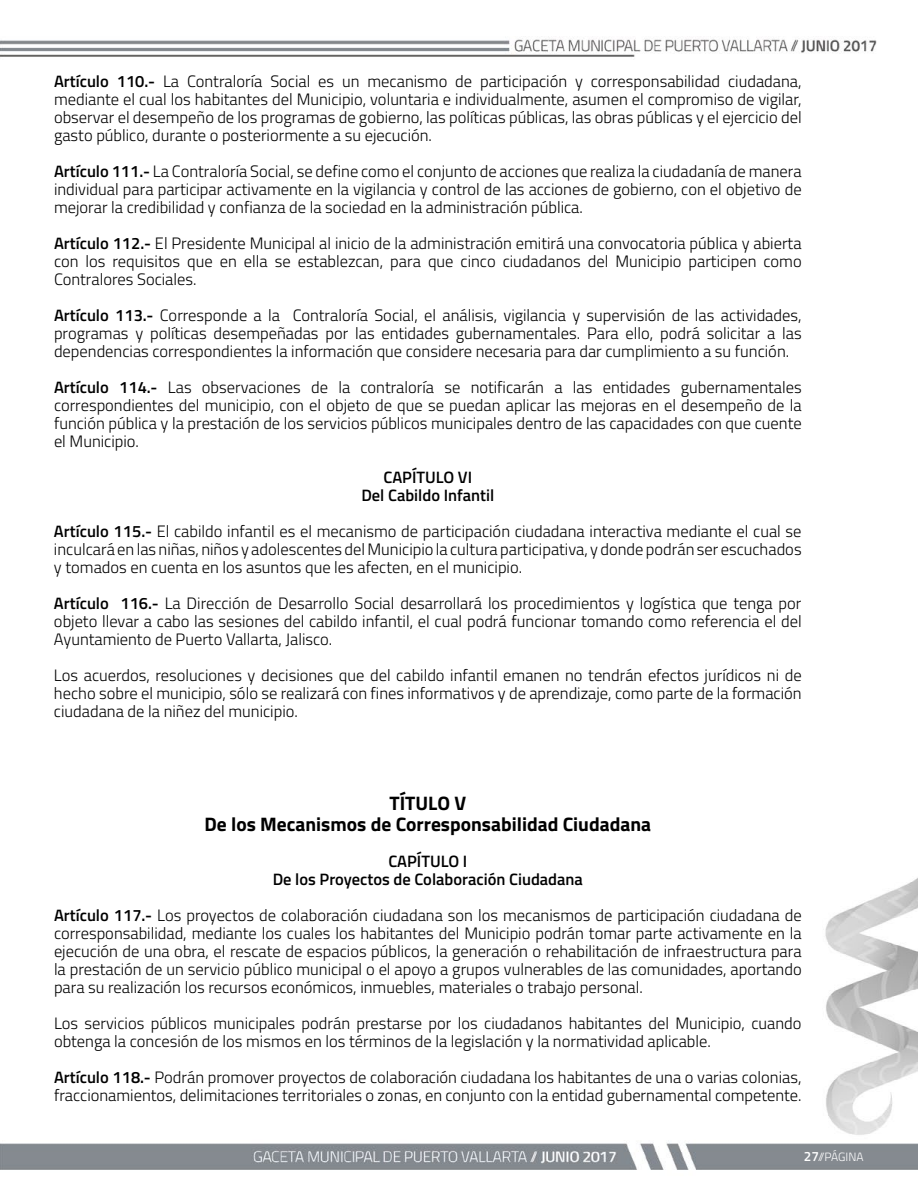
<style>
.page{position:relative;width:918px;height:1188px;background:#fff}
.page>*{position:absolute;margin:0;border:0;box-sizing:border-box;transform-origin:0 0}
.t1{font:700 19.5px/21px "Titillium Web";color:#000;text-align:center}
.t2{font:300 16.5px/18px "Titillium Web";color:#000;text-align:justify}
.t3{font:600 16.5px/18px "Titillium Web";color:#000;text-align:center}
.t4{font:300 12px "Titillium Web";color:#fff}
.s1{font-weight:600}
.s2{font-weight:600;font-size:13.5px}
</style>
<div class="page">
<img style="left:0;top:38px;width:918px;height:1132px">
<p class="t2" style="left:54px;top:71px;width:749px"><span class="s1">Artículo 110.-</span> La Contraloría Social es un mecanismo de participación y corresponsabilidad ciudadana, mediante el cual los habitantes del Municipio, voluntaria e individualmente, asumen el compromiso de vigilar, observar el desempeño de los programas de gobierno, las políticas públicas, las obras públicas y el ejercicio del gasto público, durante o posteriormente a su ejecución.</p>
<p class="t2" style="left:54px;top:161px;width:749px"><span class="s1">Artículo 111.-</span> La Contraloría Social, se define como el conjunto de acciones que realiza la ciudadanía de manera individual para participar activamente en la vigilancia y control de las acciones de gobierno, con el objetivo de mejorar la credibilidad y confianza de la sociedad en la administración pública.</p>
<p class="t2" style="left:54px;top:233px;width:749px"><span class="s1">Artículo 112.-</span> El Presidente Municipal al inicio de la administración emitirá una convocatoria pública y abierta con los requisitos que en ella se establezcan, para que cinco ciudadanos del Municipio participen como Contralores Sociales.</p>
<p class="t2" style="left:54px;top:305px;width:749px"><span class="s1">Artículo 113.-</span> Corresponde a la Contraloría Social, el análisis, vigilancia y supervisión de las actividades, programas y políticas desempeñadas por las entidades gubernamentales. Para ello, podrá solicitar a las dependencias correspondientes la información que considere necesaria para dar cumplimiento a su función.</p>
<p class="t2" style="left:54px;top:377px;width:749px"><span class="s1">Artículo 114.-</span> Las observaciones de la contraloría se notificarán a las entidades gubernamentales correspondientes del municipio, con el objeto de que se puedan aplicar las mejoras en el desempeño de la función pública y la prestación de los servicios públicos municipales dentro de las capacidades con que cuente el Municipio.</p>
<p class="t3" style="left:361px;top:467px;width:134px">CAPÍTULO VI<br>Del Cabildo Infantil</p>
<p class="t2" style="left:54px;top:521px;width:749px"><span class="s1">Artículo 115.-</span> El cabildo infantil es el mecanismo de participación ciudadana interactiva mediante el cual se inculcará en las niñas, niños y adolescentes del Municipio la cultura participativa, y donde podrán ser escuchados y tomados en cuenta en los asuntos que les afecten, en el municipio.</p>
<p class="t2" style="left:54px;top:593px;width:749px"><span class="s1">Artículo 116.-</span> La Dirección de Desarrollo Social desarrollará los procedimientos y logística que tenga por objeto llevar a cabo las sesiones del cabildo infantil, el cual podrá funcionar tomando como referencia el del Ayuntamiento de Puerto Vallarta, Jalisco.</p>
<p class="t2" style="left:54px;top:665px;width:749px">Los acuerdos, resoluciones y decisiones que del cabildo infantil emanen no tendrán efectos jurídicos ni de hecho sobre el municipio, sólo se realizará con fines informativos y de aprendizaje, como parte de la formación ciudadana de la niñez del municipio.</p>
<p class="t1" style="left:204px;top:791px;width:448px">TÍTULO V<br>De los Mecanismos de Corresponsabilidad Ciudadana</p>
<p class="t3" style="left:273px;top:851px;width:312px">CAPÍTULO I<br>De los Proyectos de Colaboración Ciudadana</p>
<p class="t2" style="left:54px;top:905px;width:749px"><span class="s1">Artículo 117.-</span> Los proyectos de colaboración ciudadana son los mecanismos de participación ciudadana de corresponsabilidad, mediante los cuales los habitantes del Municipio podrán tomar parte activamente en la ejecución de una obra, el rescate de espacios públicos, la generación o rehabilitación de infraestructura para la prestación de un servicio público municipal o el apoyo a grupos vulnerables de las comunidades, aportando para su realización los recursos económicos, inmuebles, materiales o trabajo personal.</p>
<p class="t2" style="left:54px;top:1013px;width:749px">Los servicios públicos municipales podrán prestarse por los ciudadanos habitantes del Municipio, cuando obtenga la concesión de los mismos en los términos de la legislación y la normatividad aplicable.</p>
<p class="t2" style="left:54px;top:1067px;width:749px"><span class="s1">Artículo 118.-</span> Podrán promover proyectos de colaboración ciudadana los habitantes de una o varias colonias, fraccionamientos, delimitaciones territoriales o zonas, en conjunto con la entidad gubernamental competente.</p>
<p class="t4" style="left:804px;top:1148px;width:61px"><span class="s2">27</span>//PÁGINA</p>
</div>
